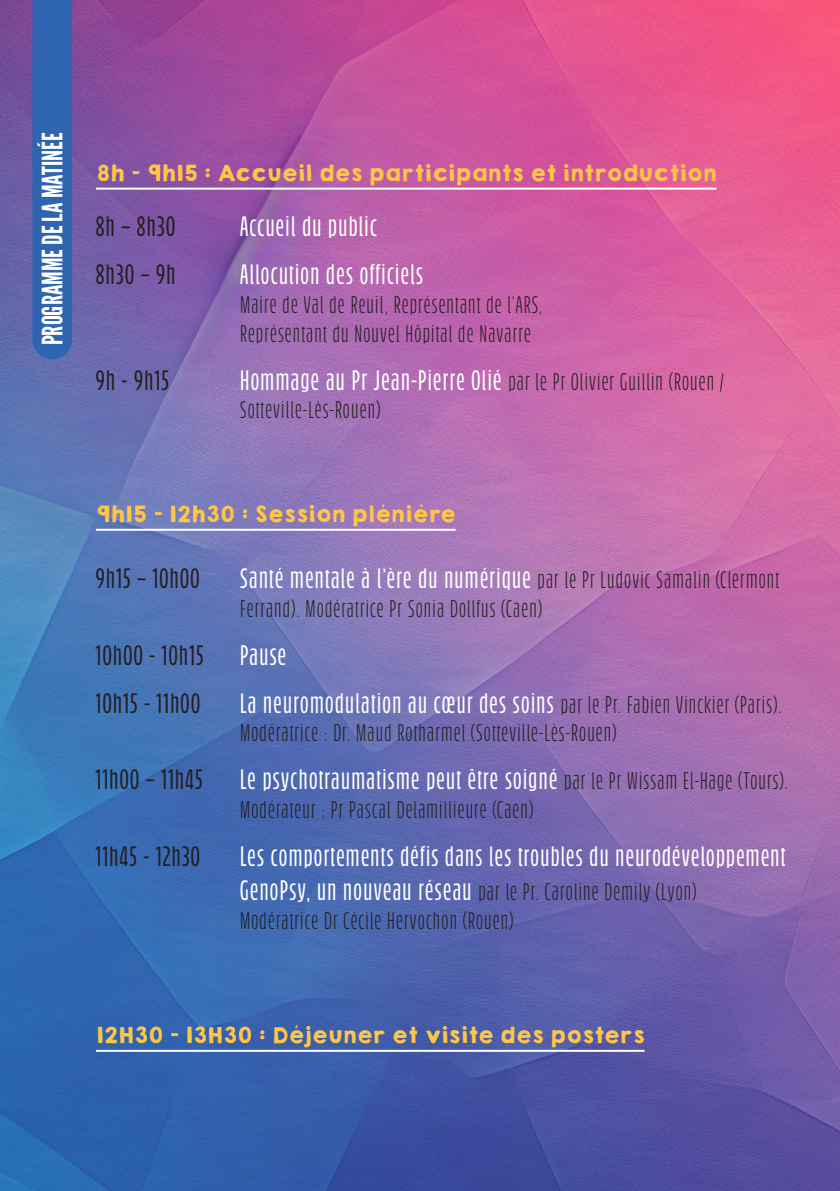
<style>
.page{position:relative;width:840px;height:1191px;background:#fff}
.page>*{position:absolute;margin:0;border:0;box-sizing:border-box;transform-origin:0 0}
.Corps_de_texte{font:600 28px "Bufalino";letter-spacing:.05em;color:#fff}
.Corps_de_texte-2{font:600 28px "Bufalino";letter-spacing:.05em;color:#231f20}
.Corps_de_texte-3{font:28px "League Gothic";color:#fff}
.Corps_de_texte-4{font:24px "Bufalino";letter-spacing:.05em;color:#231f20}
.Corps_de_texte-5{font:20px "KGHAPPY Solid";color:#fec647}
.s1{font-weight:600;font-size:28px;color:#fff}
.s2{font-weight:400;font-size:24px;color:#231f20}
</style>
<div class="page">
<img style="left:0;top:0;width:839px;height:1191px">
<hr style="left:96px;top:188px;width:620px;height:2px;background:#fff">
<hr style="left:96px;top:529px;width:359px;height:2px;background:#fff">
<hr style="left:96px;top:1049px;width:548px;height:2px;background:#fff">
<div style="left:32px;top:0;width:40px;height:359px;background:#2f64b0"></div>
<p class="Corps_de_texte-3" style="left:36px;top:345px;width:214px;rotate:-90deg">PROGRAMME DE LA MATINÉE</p>
<p class="Corps_de_texte-5" style="left:96px;top:157px;width:621px">8h - 9h15 : Accueil des participants et introduction</p>
<p class="Corps_de_texte-2" style="left:96px;top:214px;width:81px">8h – 8h30</p>
<p class="Corps_de_texte" style="left:240px;top:214px;width:138px">Accueil du public</p>
<p class="Corps_de_texte-2" style="left:96px;top:262px;width:81px">8h30 – 9h</p>
<p class="Corps_de_texte" style="left:240px;top:262px;width:184px">Allocution des officiels</p>
<p class="Corps_de_texte-4" style="left:240px;top:294px;width:303px">Maire de Val de Reuil, Représentant de l'ARS,</p>
<p class="Corps_de_texte-4" style="left:240px;top:323px;width:292px">Représentant du Nouvel Hôpital de Navarre</p>
<p class="Corps_de_texte-2" style="left:96px;top:368px;width:74px">9h - 9h15</p>
<p class="Corps_de_texte-4" style="left:240px;top:371px;width:484px"><span class="s1">Hommage au Pr Jean-Pierre Olié</span> par le Pr Olivier Guillin (Rouen /</p>
<p class="Corps_de_texte-4" style="left:240px;top:399px;width:141px">Sotteville-Lès-Rouen)</p>
<p class="Corps_de_texte-5" style="left:96px;top:498px;width:361px">9h15 - 12h30 : Session plénière</p>
<p class="Corps_de_texte-2" style="left:96px;top:566px;width:105px">9h15 – 10h00</p>
<p class="Corps_de_texte-4" style="left:240px;top:569px;width:540px"><span class="s1">Santé mentale à l’ère du numérique</span> par le Pr Ludovic Samalin (Clermont</p>
<p class="Corps_de_texte-4" style="left:240px;top:598px;width:303px">Ferrand). Modératrice Pr Sonia Dollfus (Caen)</p>
<p class="Corps_de_texte-2" style="left:96px;top:643px;width:109px">10h00 - 10h15</p>
<p class="Corps_de_texte" style="left:240px;top:643px;width:48px">Pause</p>
<p class="Corps_de_texte-2" style="left:96px;top:691px;width:106px">10h15 - 11h00</p>
<p class="Corps_de_texte" style="left:240px;top:691px;width:542px">La neuromodulation au cœur des soins <span class="s2">par le Pr. Fabien Vinckier (Paris).</span></p>
<p class="Corps_de_texte-4" style="left:240px;top:723px;width:377px">Modératrice : Dr. Maud Rotharmel (Sotteville-Lès-Rouen)</p>
<p class="Corps_de_texte-2" style="left:96px;top:768px;width:108px">11h00 – 11h45</p>
<p class="Corps_de_texte" style="left:240px;top:768px;width:549px">Le psychotraumatisme peut être soigné <span class="s2">par le Pr Wissam El-Hage (Tours).</span></p>
<p class="Corps_de_texte-4" style="left:240px;top:800px;width:294px">Modérateur : Pr Pascal Delamillieure (Caen)</p>
<p class="Corps_de_texte-2" style="left:96px;top:844px;width:105px">11h45 - 12h30</p>
<p class="Corps_de_texte" style="left:240px;top:844px;width:546px">Les comportements défis dans les troubles du neurodéveloppement</p>
<p class="Corps_de_texte-4" style="left:240px;top:881px;width:457px"><span class="s1">GenoPsy, un nouveau réseau</span> par le Pr. Caroline Demily (Lyon)</p>
<p class="Corps_de_texte-4" style="left:240px;top:910px;width:274px">Modératrice Dr Cécile Hervochon (Rouen)</p>
<p class="Corps_de_texte-5" style="left:96px;top:1019px;width:550px">12H30 - 13H30 : Déjeuner et visite des posters</p>
</div>
